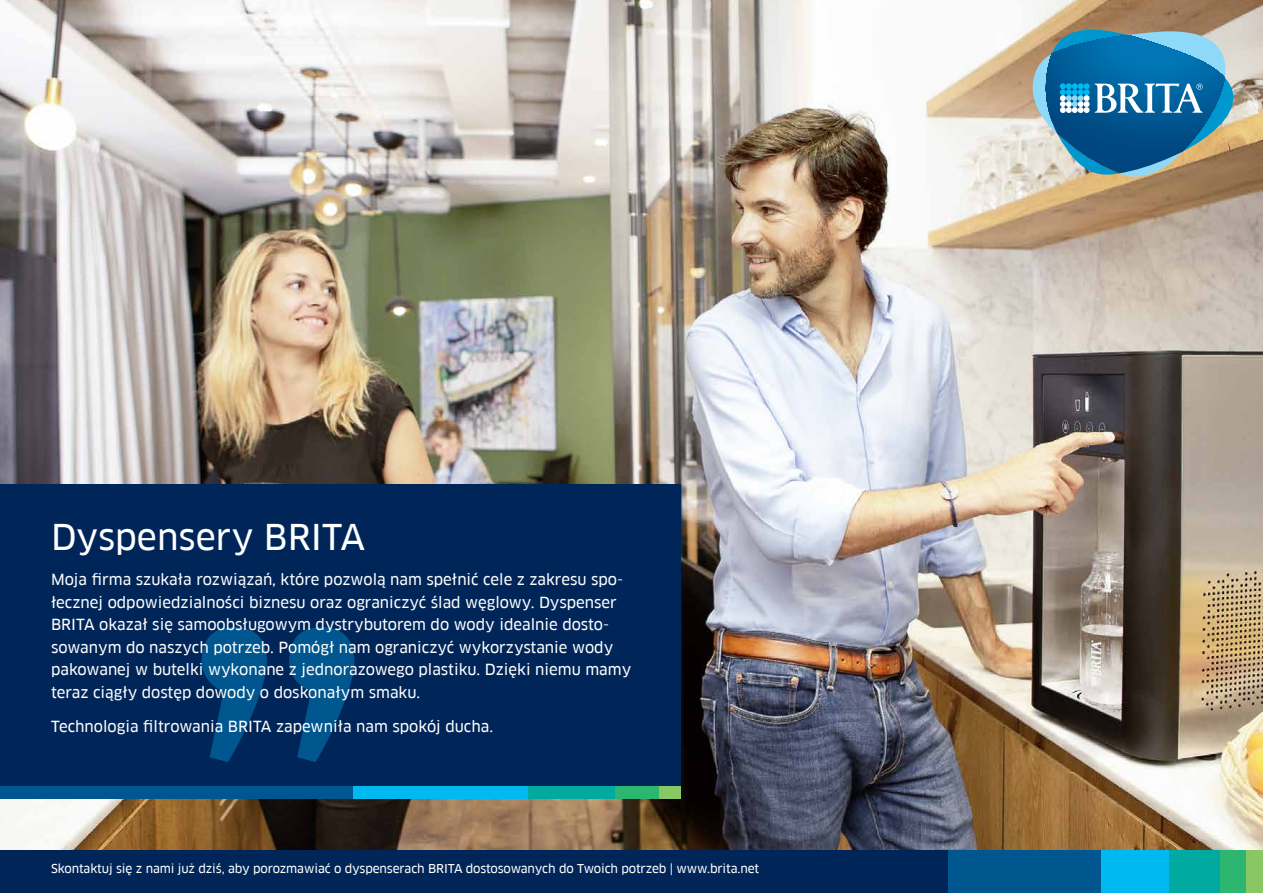
<style>
.page{position:relative;width:1263px;height:893px;background:#fff}
.page>*{position:absolute;margin:0;border:0;box-sizing:border-box;transform-origin:0 0}
.t1{font:34.8px "Clan Pro News CV";color:#fff}
.t2{font:15px/22.5px "Clan Pro News CV";color:#fff}
.t3{font:12px "Clan Pro News CV";letter-spacing:-.01em;color:#fff}
</style>
<div class="page">
<img style="left:0;top:0;width:1263px;height:850px">
<div style="left:0;top:484px;width:681px;height:302px;background:#002659"></div>
<svg style="left:202px;top:627px;width:152px;height:135px"></svg>
<div style="left:0;top:786px;width:353px;height:13px;background:#00568f"></div>
<div style="left:353px;top:786px;width:175px;height:13px;background:#00b9f1"></div>
<div style="left:528px;top:786px;width:87px;height:13px;background:#00aaa0"></div>
<div style="left:615px;top:786px;width:44px;height:13px;background:#2db66f"></div>
<div style="left:659px;top:786px;width:22px;height:13px;background:#89c765"></div>
<div style="left:0;top:850px;width:948px;height:43px;background:#002659"></div>
<div style="left:948px;top:850px;width:153px;height:43px;background:#00568f"></div>
<div style="left:1101px;top:850px;width:68px;height:43px;background:#00b9f1"></div>
<div style="left:1169px;top:850px;width:51px;height:43px;background:#00aaa0"></div>
<div style="left:1220px;top:850px;width:26px;height:43px;background:#2db66f"></div>
<div style="left:1246px;top:850px;width:17px;height:43px;background:#89c765"></div>
<svg style="left:1033px;top:30px;width:200px;height:153px;background:#4d89a7"></svg>
<h1 class="t1" style="left:51px;top:517px;width:316px">Dyspensery BRITA</h1>
<p class="t2" style="left:51px;top:568px;width:582px">Moja firma szukała rozwiązań, które pozwolą nam spełnić cele z zakresu spo&shy;łecznej odpowiedzialności biznesu oraz ograniczyć ślad węglowy. Dyspenser BRITA okazał się samoobsługowym dystrybutorem do wody idealnie dosto&shy;sowanym do naszych potrzeb. Pomógł nam ograniczyć wykorzystanie wody pakowanej w butelki wykonane z jednorazowego plastiku. Dzięki niemu mamy teraz ciągły dostęp dowody o doskonałym smaku.</p>
<p class="t2" style="left:51px;top:716px;width:444px">Technologia filtrowania BRITA zapewniła nam spokój ducha.</p>
<p class="t3" style="left:51px;top:861px;width:710px">Skontaktuj się z nami już dziś, aby porozmawiać o dyspenserach BRITA dostosowanych do Twoich potrzeb | www.brita.net</p>
</div>
